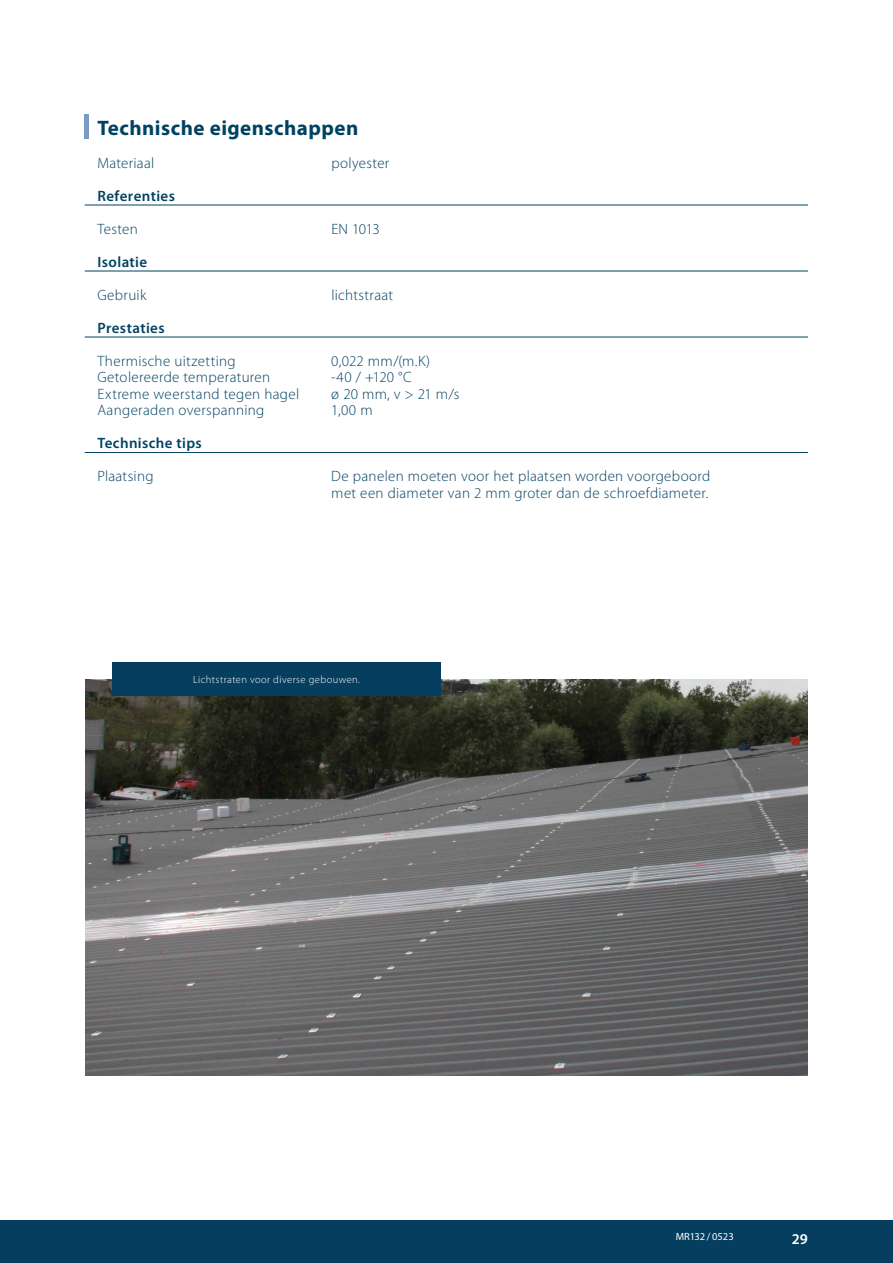
<style>
.page{position:relative;width:893px;height:1263px;background:#fff}
.page>*{position:absolute;margin:0;border:0;box-sizing:border-box;transform-origin:0 0}
.t1{font:700 21px "Myriad Pro";letter-spacing:.02em;color:#004262}
.t2{font:300 15px/16.5px "Myriad Pro";letter-spacing:.02em;color:#004262}
.t3{font:600 15px "Myriad Pro";letter-spacing:.025em;color:#004262}
.t4{font:600 15px "Myriad Pro";color:#fff}
.t5{font:300 10.5px "Myriad Pro";letter-spacing:.04em;color:#fff}
.t6{font:10.5px "Myriad Pro";letter-spacing:-.01em;color:#fff}
</style>
<div class="page">
<hr style="left:85px;top:115px;width:4px;height:24px;background:#7b9ac6">
<hr style="left:85px;top:205px;width:723px;height:1px;background:#004262">
<hr style="left:85px;top:271px;width:723px;height:1px;background:#004262">
<hr style="left:85px;top:337px;width:723px;height:1px;background:#004262">
<hr style="left:85px;top:452px;width:723px;height:1px;background:#004262">
<img style="left:85px;top:679px;width:723px;height:396px">
<div style="left:0;top:1220px;width:893px;height:43px;background:#053e5f"></div>
<div style="left:112px;top:662px;width:329px;height:34px;background:#053e5f"></div>
<h1 class="t1" style="left:97px;top:114px;width:262px">Technische eigenschappen</h1>
<p class="t2" style="left:97px;top:154px;width:58px">Materiaal</p>
<p class="t2" style="left:331px;top:154px;width:60px">polyester</p>
<p class="t3" style="left:97px;top:186px;width:79px">Referenties</p>
<p class="t2" style="left:97px;top:220px;width:42px">Testen</p>
<p class="t2" style="left:331px;top:220px;width:50px">EN 1013</p>
<p class="t3" style="left:97px;top:252px;width:51px">Isolatie</p>
<p class="t2" style="left:97px;top:286px;width:50px">Gebruik</p>
<p class="t2" style="left:331px;top:286px;width:63px">lichtstraat</p>
<p class="t3" style="left:97px;top:318px;width:69px">Prestaties</p>
<p class="t2" style="left:97px;top:352px;width:140px">Thermische uitzetting</p>
<p class="t2" style="left:331px;top:352px;width:100px">0,022 mm/(m.K)</p>
<p class="t2" style="left:97px;top:369px;width:174px">Getolereerde temperaturen</p>
<p class="t2" style="left:331px;top:369px;width:82px">-40 / +120 °C</p>
<p class="t2" style="left:97px;top:385px;width:203px">Extreme weerstand tegen hagel</p>
<p class="t2" style="left:331px;top:385px;width:130px">ø 20 mm, v &gt; 21 m/s</p>
<p class="t2" style="left:97px;top:402px;width:168px">Aangeraden overspanning</p>
<p class="t2" style="left:331px;top:402px;width:43px">1,00 m</p>
<p class="t3" style="left:97px;top:433px;width:106px">Technische tips</p>
<p class="t2" style="left:97px;top:468px;width:58px">Plaatsing</p>
<p class="t2" style="left:331px;top:468px;width:380px">De panelen moeten voor het plaatsen worden voorgeboord met een diameter van 2 mm groter dan de schroefdiameter.</p>
<p class="t5" style="left:193px;top:673px;width:169px">Lichtstraten voor diverse gebouwen.</p>
<p class="t6" style="left:676px;top:1230px;width:60px">MR132 / 0523</p>
<p class="t4" style="left:792px;top:1229px;width:17px">29</p>
</div>
